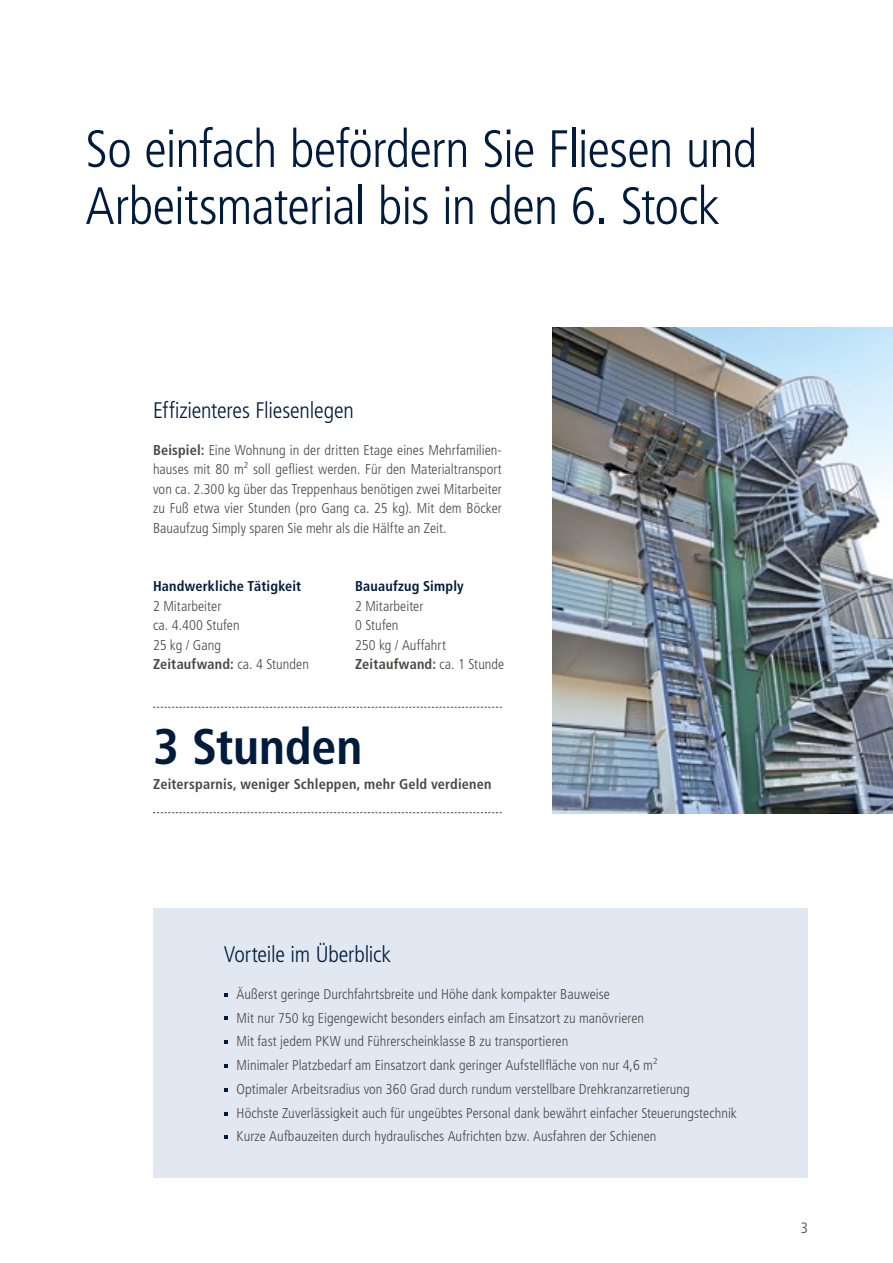
<style>
.page{position:relative;width:893px;height:1263px;background:#fff}
.page>*{position:absolute;margin:0;border:0;box-sizing:border-box;transform-origin:0 0}
.t1{font:300 condensed 52.5px/57px "Frutiger LT Pro";letter-spacing:-.015em;color:#001b3c}
.t2{font:700 condensed 49.95px "Frutiger LT Pro";letter-spacing:-.005em;color:#001b3c}
.t3{font:300 condensed 22.5px "Frutiger LT Pro";letter-spacing:-.01em;color:#001b3c}
.t4{font:300 condensed 15px "Frutiger LT Pro";color:#484847}
.t5{font:300 condensed 14.25px/19.5px "Frutiger LT Pro";letter-spacing:.005em;color:#484847}
.t6{font:700 condensed 14.25px "Frutiger LT Pro";letter-spacing:.015em;color:#484847}
.t7{font:700 condensed 14.25px "Frutiger LT Pro";letter-spacing:.01em;color:#001b3c}
.s1{font-weight:700}
</style>
<div class="page">
<div style="left:153px;top:909px;width:655px;height:269px;background:#e2e8f2"></div>
<svg style="left:224px;top:993px;width:4px;height:4px"></svg>
<svg style="left:224px;top:1016px;width:4px;height:4px"></svg>
<svg style="left:224px;top:1040px;width:4px;height:4px"></svg>
<svg style="left:224px;top:1064px;width:4px;height:4px"></svg>
<svg style="left:224px;top:1088px;width:4px;height:4px"></svg>
<svg style="left:224px;top:1112px;width:4px;height:3px"></svg>
<svg style="left:224px;top:1135px;width:4px;height:4px"></svg>
<img style="left:553px;top:327px;width:340px;height:486px">
<svg style="left:153px;top:707px;width:349px;height:1px"></svg>
<svg style="left:153px;top:812px;width:349px;height:1px"></svg>
<h1 class="t1" style="left:85px;top:121px;width:673px">So einfach befördern Sie Fliesen und<br>Arbeitsmaterial bis in den 6. Stock</h1>
<h3 class="t3" style="left:153px;top:397px;width:202px">Effizienteres Fliesenlegen</h3>
<p class="t5" style="left:153px;top:440px;width:350px;text-align:justify"><span class="s1">Beispiel:</span> Eine Wohnung in der dritten Etage eines Mehrfamilien&shy;hauses mit 80 m² soll gefliest werden. Für den Materialtransport von ca. 2.300 kg über das Treppenhaus benötigen zwei Mitarbeiter zu Fuß etwa vier Stunden (pro Gang ca. 25 kg). Mit dem Böcker Bauaufzug Simply sparen Sie mehr als die Hälfte an Zeit.</p>
<p class="t7" style="left:153px;top:578px;width:150px">Handwerkliche Tätigkeit</p>
<p class="t5" style="left:153px;top:596px;width:157px">2 Mitarbeiter<br>ca. 4.400 Stufen<br>25 kg / Gang<br><span class="s1">Zeitaufwand:</span> ca. 4 Stunden</p>
<p class="t7" style="left:355px;top:578px;width:110px">Bauaufzug Simply</p>
<p class="t5" style="left:355px;top:596px;width:151px">2 Mitarbeiter<br>0 Stufen<br>250 kg / Auffahrt<br><span class="s1">Zeitaufwand:</span> ca. 1 Stunde</p>
<h2 class="t2" style="left:153px;top:717px;width:211px">3 Stunden</h2>
<p class="t6" style="left:153px;top:776px;width:340px">Zeitersparnis, weniger Schleppen, mehr Geld verdienen</p>
<h3 class="t3" style="left:224px;top:941px;width:169px">Vorteile im Überblick</h3>
<p class="t5" style="left:237px;top:982px;width:502px;line-height:23.7px">Äußerst geringe Durchfahrtsbreite und Höhe dank kompakter Bauweise<br>Mit nur 750 kg Eigengewicht besonders einfach am Einsatzort zu manövrieren<br>Mit fast jedem PKW und Führerscheinklasse B zu transportieren<br>Minimaler Platzbedarf am Einsatzort dank geringer Aufstellfläche von nur 4,6 m²<br>Optimaler Arbeitsradius von 360 Grad durch rundum verstellbare Drehkranzarretierung<br>Höchste Zuverlässigkeit auch für ungeübtes Personal dank bewährt einfacher Steuerungstechnik Kurze Aufbauzeiten durch hydraulisches Aufrichten bzw. Ausfahren der Schienen</p>
<p class="t4" style="left:801px;top:1219px;width:9px">3</p>
</div>
